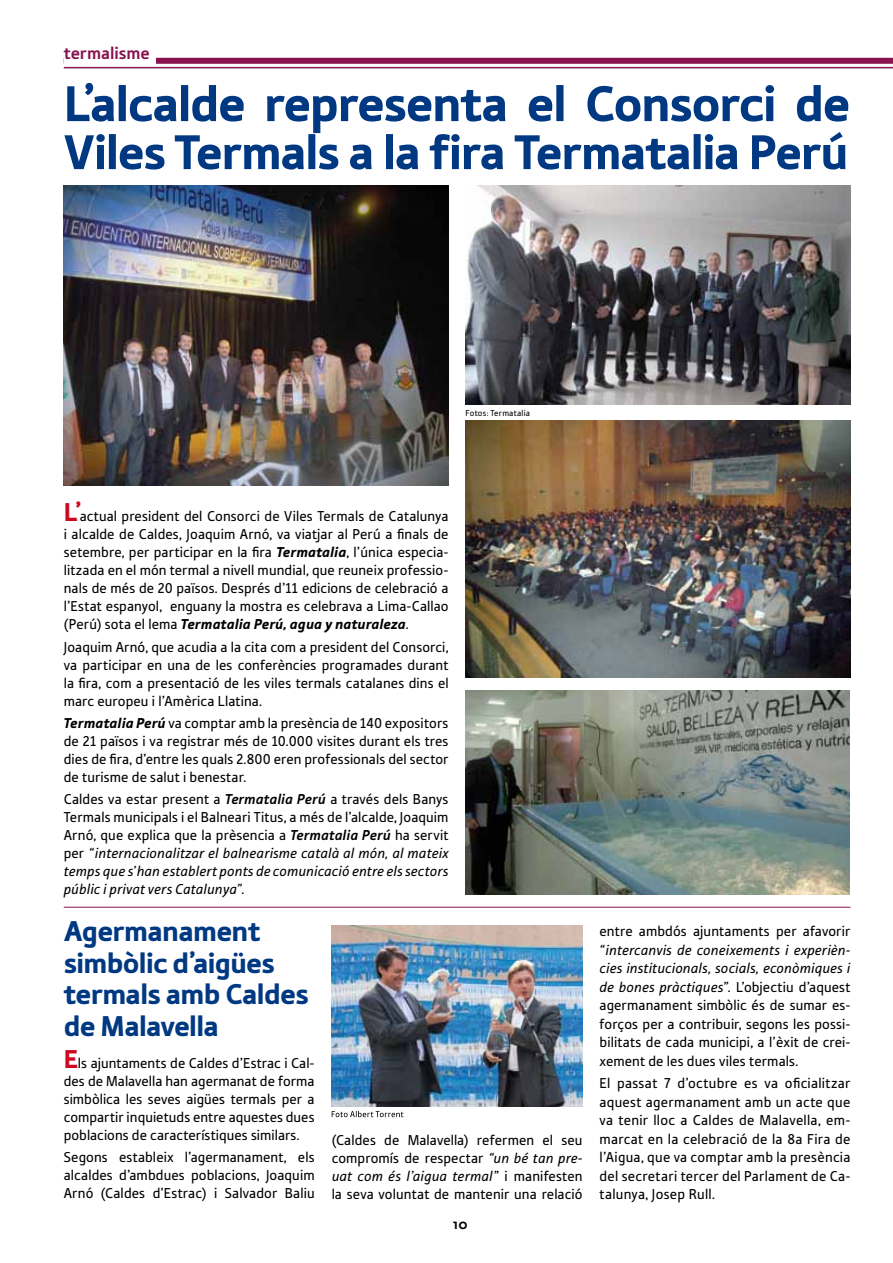
<style>
.page{position:relative;width:893px;height:1263px;background:#fff}
.page>*{position:absolute;margin:0;border:0;box-sizing:border-box;transform-origin:0 0}
.t1{font:900 52.5px "Tabula ITC Std";letter-spacing:-.025em;color:#003882}
.t2{font:900 51px "Tabula ITC Std";letter-spacing:-.025em;color:#003882}
.t3{font:900 30px/31.5px "Tabula ITC Std";letter-spacing:-.025em;color:#003882}
.t4{font:700 18px "Tabula ITC Std";color:#89124f}
.t5{font:15px/18px "Tabula ITC Std";letter-spacing:.005em;color:#000;text-align:justify}
.t6{font:700 15px "Scala Sans";color:#000}
.t7{font:9px "Tabula ITC Std";letter-spacing:.025em;color:#000}
.s1{font-weight:900;font-size:27px;color:#cd071e}
.s2{font-weight:900;font-style:italic}
.s3{font-weight:700;font-style:italic}
.s4{font-style:italic}
</style>
<div class="page">
<hr style="left:64px;top:67px;width:829px;height:1px;background:#89124f">
<div style="left:64px;top:58px;width:829px;height:6px;background:#89124f"></div>
<div style="left:64px;top:42px;width:92px;height:23px;background:#fff"></div>
<img style="left:466px;top:690px;width:383px;height:204px">
<hr style="left:64px;top:907px;width:786px;height:1px;background:#89124f">
<img style="left:332px;top:926px;width:251px;height:180px">
<svg style="left:332px;top:1111px;width:71px;height:6px"></svg>
<img style="left:64px;top:185px;width:385px;height:301px">
<img style="left:466px;top:185px;width:384px;height:219px">
<img style="left:466px;top:421px;width:384px;height:256px">
<p class="t4" style="left:64px;top:43px;width:87px">termalisme</p>
<h1 class="t1" style="left:64px;top:73px;width:788px">L’alcalde representa el Consorci de</h1>
<h2 class="t2" style="left:64px;top:122px;width:786px">Viles Termals a la fira Termatalia Perú</h2>
<p class="t7" style="left:466px;top:408px;width:66px">Fotos: Termatalia</p>
<p class="t5" style="left:64px;top:507px;width:386px"><span class="s1">L’</span>actual president del Consorci de Viles Termals de Catalunya i alcalde de Caldes, Joaquim Arnó, va viatjar al Perú a finals de setembre, per participar en la fira <span class="s2">Termatalia</span>, l’única especia&shy;litzada en el món termal a nivell mundial, que reuneix professio&shy;nals de més de 20 països. Després d’11 edicions de celebració a l’Estat espanyol, enguany la mostra es celebrava a Lima-Callao (Perú) sota el lema <span class="s2">Termatalia Perú, agua y naturaleza</span>.</p>
<p class="t5" style="left:64px;top:637px;width:386px">Joaquim Arnó, que acudia a la cita com a president del Consorci, va participar en una de les conferències programades durant la fira, com a presentació de les viles termals catalanes dins el marc europeu i l’Amèrica Llatina.</p>
<p class="t5" style="left:64px;top:714px;width:386px"><span class="s2">Termatalia Perú</span> va comptar amb la presència de 140 expositors de 21 països i va registrar més de 10.000 visites durant els tres dies de fira, d’entre les quals 2.800 eren professionals del sector de turisme de salut i benestar.</p>
<p class="t5" style="left:64px;top:790px;width:386px">Caldes va estar present a <span class="s3">Termatalia Perú</span> a través dels Banys Termals municipals i el Balneari Titus, a més de l’alcalde, Joaquim Arnó, que explica que la prèsencia a <span class="s3">Termatalia Perú</span> ha servit per <span class="s4">“internacionalitzar el balnearisme català al món, al mateix temps que s’han establert ponts de comunicació entre els sectors públic i privat vers Catalunya”</span>.</p>
<h3 class="t3" style="left:64px;top:915px;width:246px">Agermanament simbòlic d’aigües termals amb Caldes de Malavella</h3>
<p class="t5" style="left:64px;top:1054px;width:252px"><span class="s1">E</span>ls ajuntaments de Caldes d’Estrac i Cal&shy;des de Malavella han agermanat de forma simbòlica les seves aigües termals per a compartir inquietuds entre aquestes dues poblacions de característiques similars.</p>
<p class="t5" style="left:64px;top:1148px;width:252px">Segons estableix l’agermanament, els alcaldes d’ambdues poblacions, Joaquim Arnó (Caldes d’Estrac) i Salvador Baliu</p>
<p class="t5" style="left:332px;top:1130px;width:252px">(Caldes de Malavella) refermen el seu compromís de respectar <span class="s4">“un bé tan pre&shy;uat com és l’aigua termal”</span> i manifesten la seva voluntat de mantenir una relació</p>
<p class="t6" style="left:453px;top:1216px;width:16px">10</p>
<p class="t5" style="left:600px;top:922px;width:252px">entre ambdós ajuntaments per afavorir</p>
<p class="t5" style="left:600px;top:940px;width:252px;line-height:18.5px"><span class="s4">“intercanvis de coneixements i experièn&shy;cies institucionals, socials, econòmiques i de bones pràctiques”</span>. L’objectiu d’aquest agermanament simbòlic és de sumar es&shy;forços per a contribuir, segons les possi&shy;bilitats de cada municipi, a l’èxit de crei&shy;xement de les dues viles termals.</p>
<p class="t5" style="left:600px;top:1074px;width:252px;line-height:18.5px">El passat 7 d’octubre es va oficialitzar aquest agermanament amb un acte que va tenir lloc a Caldes de Malavella, em&shy;marcat en la celebració de la 8a Fira de l’Aigua, que va comptar amb la presència del secretari tercer del Parlament de Ca&shy;talunya, Josep Rull.</p>
</div>
